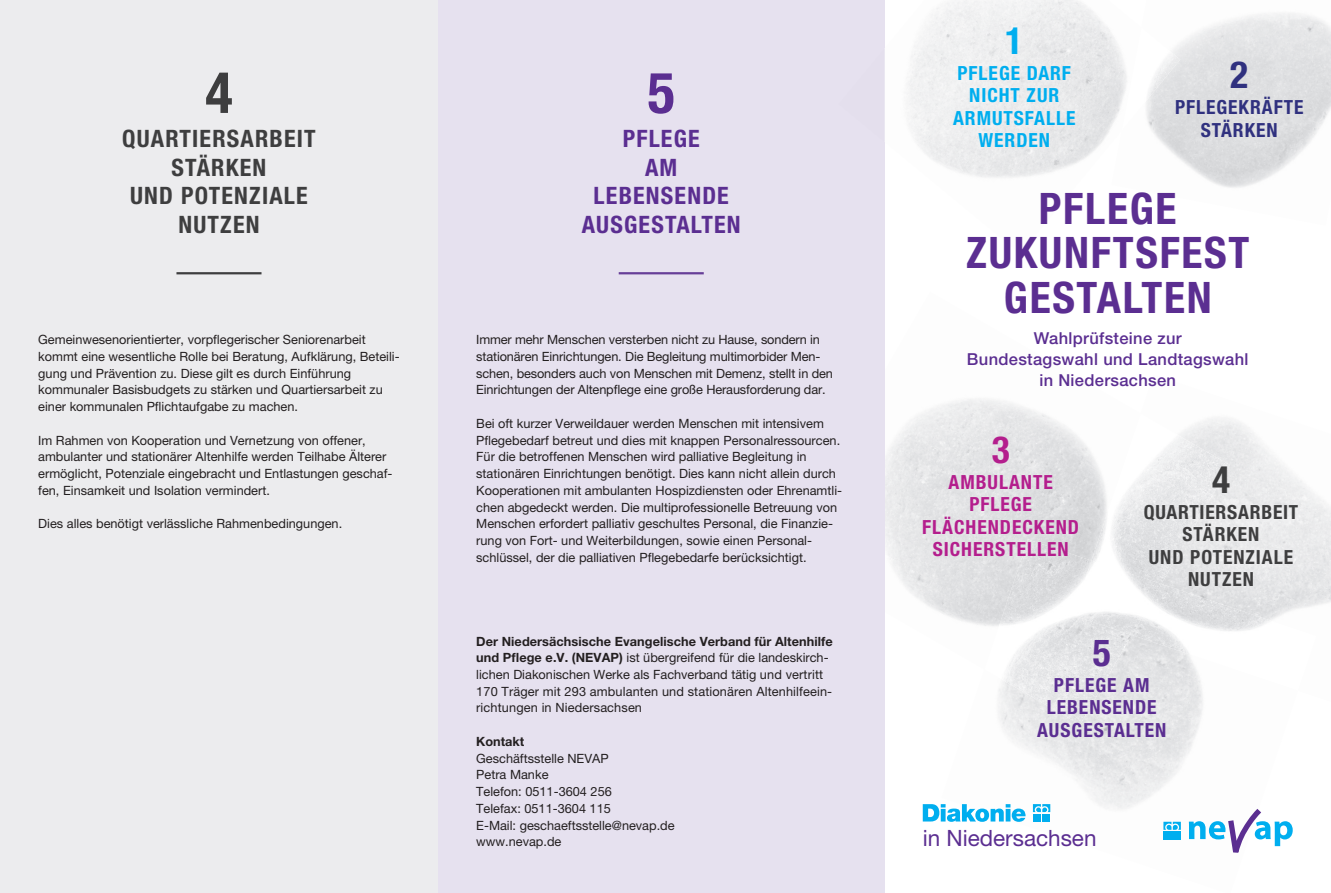
<style>
.page{position:relative;width:1331px;height:893px;background:#fff}
.page>*{position:absolute;margin:0;border:0;box-sizing:border-box;transform-origin:0 0}
.t1{font:700 condensed 56.85px "Helvetica Neue LT Pro";color:#3e3e3f}
.t2{font:700 condensed 56.85px "Helvetica Neue LT Pro";color:#5b2e91}
.t3{font:700 condensed 43.5px/45px "Helvetica Neue LT Pro";letter-spacing:.04em;color:#5b2e91;text-align:center}
.t4{font:700 condensed 37.5px "Helvetica Neue LT Pro";color:#00aeef}
.t5{font:700 condensed 37.5px "Helvetica Neue LT Pro";color:#b41e8d}
.t6{font:700 condensed 37.5px "Helvetica Neue LT Pro";color:#30317f}
.t7{font:700 condensed 37.5px "Helvetica Neue LT Pro";color:#3e3e3f}
.t8{font:700 condensed 37.5px "Helvetica Neue LT Pro";color:#5b2e91}
.t9{font:700 condensed 24px/28.5px "Helvetica Neue LT Pro";letter-spacing:.05em;color:#3e3e3f;text-align:center}
.t10{font:700 condensed 24px/28.5px "Helvetica Neue LT Pro";letter-spacing:.05em;color:#5b2e91;text-align:center}
.t11{font:22.5px "Helvetica Neue LT Pro";color:#5b2e91}
.t12{font:700 condensed 19.5px/22.5px "Helvetica Neue LT Pro";letter-spacing:.05em;color:#b41e8d;text-align:center}
.t13{font:700 condensed 19.5px/22.5px "Helvetica Neue LT Pro";letter-spacing:.05em;color:#3e3e3f;text-align:center}
.t14{font:700 condensed 19.5px/22.5px "Helvetica Neue LT Pro";letter-spacing:.05em;color:#00aeef;text-align:center}
.t15{font:700 condensed 19.5px/22.5px "Helvetica Neue LT Pro";letter-spacing:.05em;color:#5b2e91;text-align:center}
.t16{font:700 condensed 19.5px/22.5px "Helvetica Neue LT Pro";letter-spacing:.05em;color:#30317f;text-align:center}
.t17{font:500 16.5px/21px "Helvetica Neue LT Pro";letter-spacing:.02em;color:#5b2e91;text-align:center}
.t18{font:12.75px/16.8px "Helvetica Neue LT Pro";color:#231f20}
.t19{font:700 12.75px "Helvetica Neue LT Pro";color:#231f20}
.s1{font-weight:700}
</style>
<div class="page">
<img style="left:884px;top:292px;width:163px;height:247px">
<img style="left:884px;top:496px;width:133px;height:58px">
<img style="left:884px;top:554px;width:100px;height:115px">
<img style="left:1047px;top:416px;width:44px;height:123px">
<div style="left:438px;top:0;width:446px;height:893px;background:#e6e1ef"></div>
<div style="left:0;top:0;width:438px;height:893px;background:#ececee"></div>
<div style="left:949px;top:0;width:173px;height:101px;background:#eff0f1"></div>
<img style="left:1029px;top:0;width:93px;height:84px">
<img style="left:947px;top:77px;width:169px;height:103px">
<img style="left:1111px;top:101px;width:188px;height:87px">
<img style="left:1122px;top:40px;width:58px;height:91px">
<img style="left:1002px;top:725px;width:191px;height:115px">
<img style="left:1104px;top:691px;width:99px;height:50px">
<img style="left:984px;top:539px;width:148px;height:186px">
<hr style="left:176px;top:272px;width:85px;height:2px;background:#3e3e3f">
<hr style="left:619px;top:272px;width:85px;height:2px;background:#673e98">
<img style="left:1298px;top:559px;width:33px;height:46px">
<img style="left:1091px;top:414px;width:139px;height:170px">
<img style="left:1132px;top:584px;width:184px;height:107px">
<img style="left:1073px;top:561px;width:88px;height:74px">
<svg style="left:923px;top:804px;width:102px;height:18px"></svg>
<svg style="left:1033px;top:804px;width:17px;height:8px"></svg>
<div style="left:1033px;top:813px;width:8px;height:8px;background:#00aeef"></div>
<div style="left:1042px;top:813px;width:8px;height:8px;background:#00aeef"></div>
<svg style="left:1189px;top:809px;width:104px;height:44px"></svg>
<div style="left:1163px;top:831px;width:8px;height:8px;background:#00aeef"></div>
<svg style="left:1163px;top:822px;width:18px;height:8px"></svg>
<div style="left:1173px;top:831px;width:8px;height:8px;background:#00aeef"></div>
<h1 class="t1" style="left:205px;top:58px;width:29px">4</h1>
<h1 class="t2" style="left:648px;top:58px;width:29px">5</h1>
<h3 class="t9" style="left:122px;top:124px;width:195px">QUARTIERSARBEIT<br>STÄRKEN<br>UND POTENZIALE<br>NUTZEN</h3>
<h3 class="t10" style="left:582px;top:124px;width:160px">PFLEGE<br>AM<br>LEBENSENDE<br>AUSGESTALTEN</h3>
<p class="t18" style="left:38px;top:331px;width:363px">Gemeinwesenorientierter, vorpflegerischer Seniorenarbeit kommt eine wesentliche Rolle bei Beratung, Aufklärung, Beteili&shy;gung und Prävention zu. Diese gilt es durch Einführung kommunaler Basisbudgets zu stärken und Quartiersarbeit zu einer kommunalen Pflichtaufgabe zu machen.</p>
<p class="t18" style="left:38px;top:431px;width:356px">Im Rahmen von Kooperation und Vernetzung von offener, ambulanter und stationärer Altenhilfe werden Teilhabe Älterer ermöglicht, Potenziale eingebracht und Entlastungen geschaf&shy;fen, Einsamkeit und Isolation vermindert.</p>
<p class="t18" style="left:38px;top:515px;width:305px">Dies alles benötigt verlässliche Rahmenbedingungen.</p>
<p class="t18" style="left:476px;top:331px;width:358px">Immer mehr Menschen versterben nicht zu Hause, sondern in stationären Einrichtungen. Die Begleitung multimorbider Men&shy;schen, besonders auch von Menschen mit Demenz, stellt in den Einrichtungen der Altenpflege eine große Herausforderung dar.</p>
<p class="t18" style="left:476px;top:415px;width:367px">Bei oft kurzer Verweildauer werden Menschen mit intensivem Pflegebedarf betreut und dies mit knappen Personalressourcen.<br>Für die betroffenen Menschen wird palliative Begleitung in stationären Einrichtungen benötigt. Dies kann nicht allein durch Kooperationen mit ambulanten Hospizdiensten oder Ehrenamtli&shy;chen abgedeckt werden. Die multiprofessionelle Betreuung von Menschen erfordert palliativ geschultes Personal, die Finanzie&shy;rung von Fort- und Weiterbildungen, sowie einen Personal&shy;schlüssel, der die palliativen Pflegebedarfe berücksichtigt.</p>
<p class="t18" style="left:476px;top:632px;width:358px"><span class="s1">Der Niedersächsische Evangelische Verband für Altenhilfe und Pflege e.V. (NEVAP)</span> ist übergreifend für die landeskirch&shy;lichen Diakonischen Werke als Fachverband tätig und vertritt 170 Träger mit 293 ambulanten und stationären Altenhilfeein&shy;richtungen in Niedersachsen</p>
<p class="t19" style="left:476px;top:733px;width:50px">Kontakt</p>
<p class="t18" style="left:476px;top:750px;width:200px">Geschäftsstelle NEVAP<br>Petra Manke<br>Telefon: 0511-3604 256<br>Telefax: 0511-3604 115<br>E-Mail: geschaeftsstelle@nevap.de www.nevap.de</p>
<h3 class="t4" style="left:1005px;top:18px;width:19px">1</h3>
<h3 class="t14" style="left:953px;top:61px;width:124px">PFLEGE DARF<br>NICHT ZUR<br>ARMUTSFALLE<br>WERDEN</h3>
<h3 class="t6" style="left:1230px;top:52px;width:19px">2</h3>
<h3 class="t16" style="left:1175px;top:96px;width:130px">PFLEGEKRÄFTE<br>STÄRKEN</h3>
<h2 class="t3" style="left:966px;top:185px;width:285px">PFLEGE<br>ZUKUNFTSFEST<br>GESTALTEN</h2>
<p class="t17" style="left:967px;top:328px;width:283px">Wahlprüfsteine zur<br>Bundestagswahl und Landtagswahl in Niedersachsen</p>
<h3 class="t5" style="left:992px;top:427px;width:19px">3</h3>
<h3 class="t12" style="left:922px;top:470px;width:158px">AMBULANTE<br>PFLEGE<br>FLÄCHENDECKEND<br>SICHERSTELLEN</h3>
<h3 class="t8" style="left:1093px;top:630px;width:19px">5</h3>
<h3 class="t7" style="left:1212px;top:457px;width:19px">4</h3>
<h3 class="t13" style="left:1144px;top:500px;width:156px">QUARTIERSARBEIT<br>STÄRKEN<br>UND POTENZIALE<br>NUTZEN</h3>
<h3 class="t15" style="left:1037px;top:673px;width:131px">PFLEGE AM<br>LEBENSENDE<br>AUSGESTALTEN</h3>
<h3 class="t11" style="left:923px;top:825px;width:175px">in Niedersachsen</h3>
</div>
